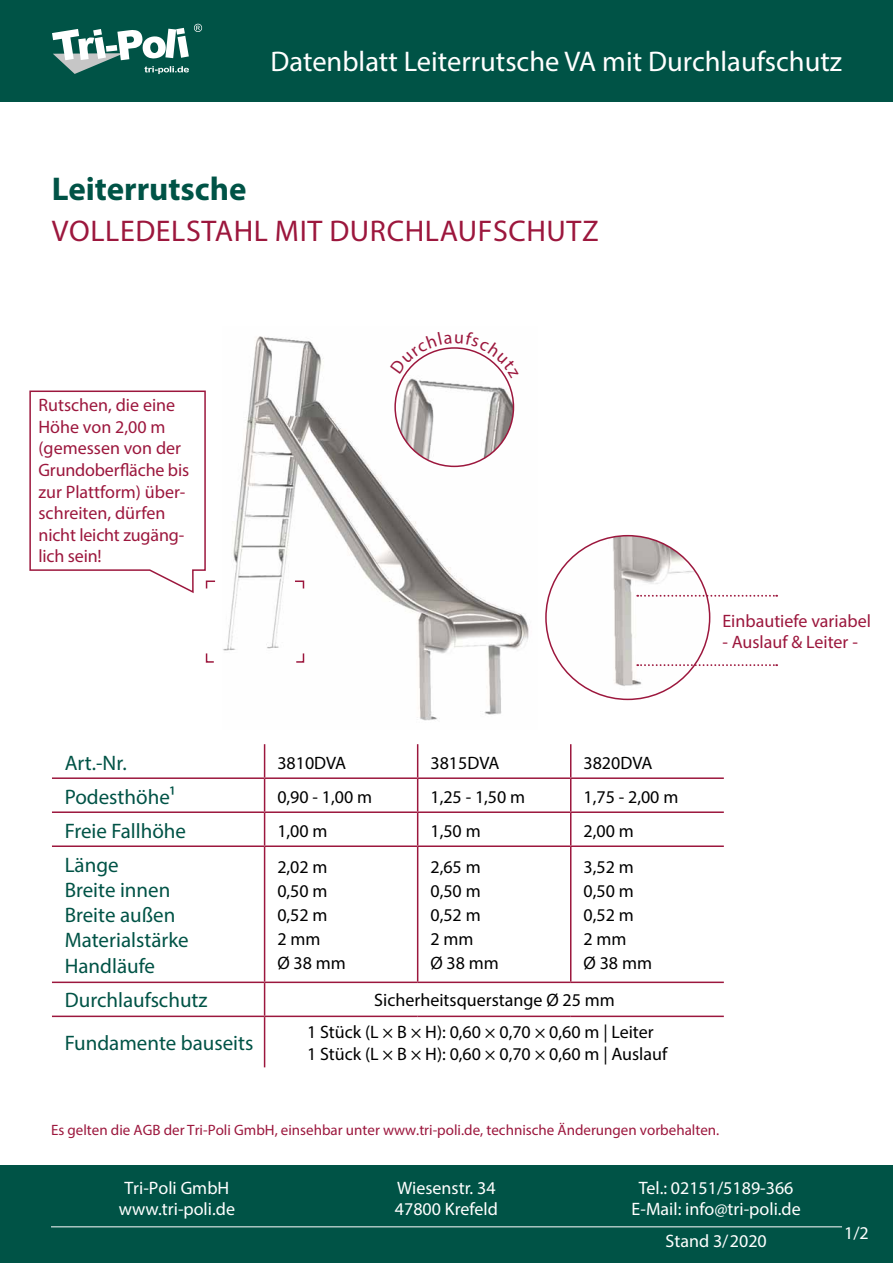
<style>
.page{position:relative;width:893px;height:1263px;background:#fff}
.page>*{position:absolute;margin:0;border:0;box-sizing:border-box;transform-origin:0 0}
.t1{font:700 33px "Myriad Pro";color:#005346}
.t2{font:30px "Myriad Pro";letter-spacing:.02em;color:#9c173d}
.t3{font:28.5px "Myriad Pro";color:#fff}
.t4{font:21px/25.2px "Myriad Pro";color:#005346}
.t5{font:18px/24px "Myriad Pro";color:#000}
.t6{font:18px/21.6px "Myriad Pro";color:#9c173d}
.t7{font:18px/21.6px "Myriad Pro";color:#fff;text-align:center}
.t8{font:15px "Myriad Pro";color:#9c173d}
</style>
<div class="page">
<div style="left:0;top:1165px;width:893px;height:98px;background:#005346"></div>
<div style="left:0;top:0;width:893px;height:102px;background:#005346"></div>
<svg style="left:52px;top:24px;width:150px;height:50px"></svg>
<hr style="left:51px;top:1226px;width:791px;height:1px;background:#fff">
<svg style="left:263px;top:744px;width:309px;height:237px"></svg>
<svg style="left:52px;top:983px;width:672px;height:84px"></svg>
<hr style="left:264px;top:744px;width:1px;height:33px;background:#9c173d">
<hr style="left:417px;top:744px;width:1px;height:33px;background:#9c173d">
<hr style="left:570px;top:744px;width:1px;height:33px;background:#9c173d">
<hr style="left:52px;top:777px;width:213px;height:2px;background:#9c173d">
<hr style="left:264px;top:779px;width:1px;height:32px;background:#9c173d">
<hr style="left:265px;top:777px;width:153px;height:2px;background:#9c173d">
<hr style="left:417px;top:779px;width:1px;height:32px;background:#9c173d">
<hr style="left:418px;top:777px;width:153px;height:2px;background:#9c173d">
<hr style="left:570px;top:779px;width:1px;height:32px;background:#9c173d">
<hr style="left:571px;top:777px;width:153px;height:2px;background:#9c173d">
<hr style="left:52px;top:811px;width:213px;height:2px;background:#9c173d">
<hr style="left:264px;top:813px;width:1px;height:32px;background:#9c173d">
<hr style="left:265px;top:811px;width:153px;height:2px;background:#9c173d">
<hr style="left:417px;top:813px;width:1px;height:32px;background:#9c173d">
<hr style="left:418px;top:811px;width:153px;height:2px;background:#9c173d">
<hr style="left:570px;top:813px;width:1px;height:32px;background:#9c173d">
<hr style="left:571px;top:811px;width:153px;height:2px;background:#9c173d">
<hr style="left:52px;top:845px;width:213px;height:2px;background:#9c173d">
<hr style="left:264px;top:847px;width:1px;height:134px;background:#9c173d">
<hr style="left:265px;top:845px;width:153px;height:2px;background:#9c173d">
<hr style="left:417px;top:847px;width:1px;height:134px;background:#9c173d">
<hr style="left:418px;top:845px;width:153px;height:2px;background:#9c173d">
<hr style="left:570px;top:847px;width:1px;height:134px;background:#9c173d">
<hr style="left:571px;top:845px;width:153px;height:2px;background:#9c173d">
<hr style="left:52px;top:981px;width:213px;height:2px;background:#9c173d">
<hr style="left:264px;top:983px;width:1px;height:32px;background:#9c173d">
<hr style="left:265px;top:981px;width:153px;height:2px;background:#9c173d">
<hr style="left:418px;top:981px;width:153px;height:2px;background:#9c173d">
<hr style="left:571px;top:981px;width:153px;height:2px;background:#9c173d">
<hr style="left:52px;top:1015px;width:213px;height:2px;background:#9c173d">
<hr style="left:264px;top:1017px;width:1px;height:50px;background:#9c173d">
<hr style="left:265px;top:1015px;width:153px;height:2px;background:#9c173d">
<hr style="left:418px;top:1015px;width:153px;height:2px;background:#9c173d">
<hr style="left:571px;top:1015px;width:153px;height:2px;background:#9c173d">
<img style="left:223px;top:336px;width:306px;height:385px">
<img style="left:546px;top:536px;width:164px;height:163px;border-radius:82px">
<svg style="left:29px;top:390px;width:187px;height:203px"></svg>
<svg style="left:293px;top:580px;width:12px;height:10px"></svg>
<svg style="left:205px;top:653px;width:9px;height:10px"></svg>
<svg style="left:295px;top:652px;width:10px;height:11px"></svg>
<img style="left:395px;top:348px;width:118px;height:118px;border-radius:59px">
<svg style="left:637px;top:664px;width:140px;height:2px"></svg>
<svg style="left:637px;top:595px;width:140px;height:2px"></svg>
<svg style="left:390px;top:336px;width:129px;height:42px"></svg>
<h3 class="t3" style="left:270px;top:43px;width:573px">Datenblatt Leiterrutsche VA mit Durchlaufschutz</h3>
<h1 class="t1" style="left:52px;top:168px;width:196px">Leiterrutsche</h1>
<h2 class="t2" style="left:52px;top:213px;width:548px">VOLLEDELSTAHL MIT DURCHLAUFSCHUTZ</h2>
<p class="t6" style="left:39px;top:394px;width:152px">Rutschen, die eine<br>Höhe von 2,00 m (gemessen von der<br>Grundoberfläche bis zur Plattform) über&shy;schreiten, dürfen nicht leicht zugäng&shy;lich sein!</p>
<p class="t4" style="left:65px;top:750px;width:63px">Art.-Nr.</p>
<p class="t5" style="left:277px;top:751px;width:70px">3810DVA</p>
<p class="t5" style="left:430px;top:751px;width:70px">3815DVA</p>
<p class="t5" style="left:583px;top:751px;width:70px">3820DVA</p>
<p class="t4" style="left:65px;top:784px;width:112px">Podesthöhe1</p>
<p class="t5" style="left:277px;top:785px;width:96px">0,90 - 1,00 m</p>
<p class="t5" style="left:430px;top:785px;width:96px">1,25 - 1,50 m</p>
<p class="t5" style="left:583px;top:785px;width:96px">1,75 - 2,00 m</p>
<p class="t4" style="left:65px;top:818px;width:123px">Freie Fallhöhe</p>
<p class="t5" style="left:277px;top:819px;width:52px">1,00 m</p>
<p class="t5" style="left:430px;top:819px;width:52px">1,50 m</p>
<p class="t5" style="left:583px;top:819px;width:52px">2,00 m</p>
<p class="t4" style="left:65px;top:852px;width:126px">Länge<br>Breite innen<br>Breite außen<br>Materialstärke<br>Handläufe</p>
<p class="t5" style="left:277px;top:855px;width:70px">2,02 m<br>0,50 m<br>0,52 m<br>2 mm<br>Ø 38 mm</p>
<p class="t5" style="left:430px;top:855px;width:70px">2,65 m<br>0,50 m<br>0,52 m<br>2 mm<br>Ø 38 mm</p>
<p class="t5" style="left:583px;top:855px;width:70px">3,52 m<br>0,50 m<br>0,52 m<br>2 mm<br>Ø 38 mm</p>
<p class="t4" style="left:65px;top:987px;width:144px">Durchlaufschutz</p>
<p class="t5" style="left:374px;top:988px;width:242px">Sicherheitsquerstange Ø 25 mm</p>
<p class="t4" style="left:65px;top:1030px;width:190px">Fundamente bauseits</p>
<p class="t5" style="left:307px;top:1021px;width:362px;line-height:21.6px">1 Stück (L × B × H): 0,60 × 0,70 × 0,60 m | Leiter<br>1 Stück (L × B × H): 0,60 × 0,70 × 0,60 m | Auslauf</p>
<p class="t6" style="left:722px;top:610px;width:150px">Einbautiefe variabel</p>
<p class="t6" style="left:722px;top:631px;width:137px">- Auslauf &amp; Leiter -</p>
<p class="t8" style="left:51px;top:1121px;width:670px">Es gelten die AGB der Tri-Poli GmbH, einsehbar unter www.tri-poli.de, technische Änderungen vorbehalten.</p>
<p class="t7" style="left:119px;top:1176px;width:118px">Tri-Poli GmbH www.tri-poli.de</p>
<p class="t7" style="left:395px;top:1176px;width:105px;text-align:left">Wiesenstr. 34<br>47800 Krefeld</p>
<p class="t7" style="left:632px;top:1176px;width:171px">Tel.: 02151/5189-366<br>E-Mail: info@tri-poli.de</p>
<p class="t7" style="left:666px;top:1229px;width:103px">Stand 3/2020</p>
<p class="t7" style="left:844px;top:1221px;width:26px">1/2</p>
</div>
